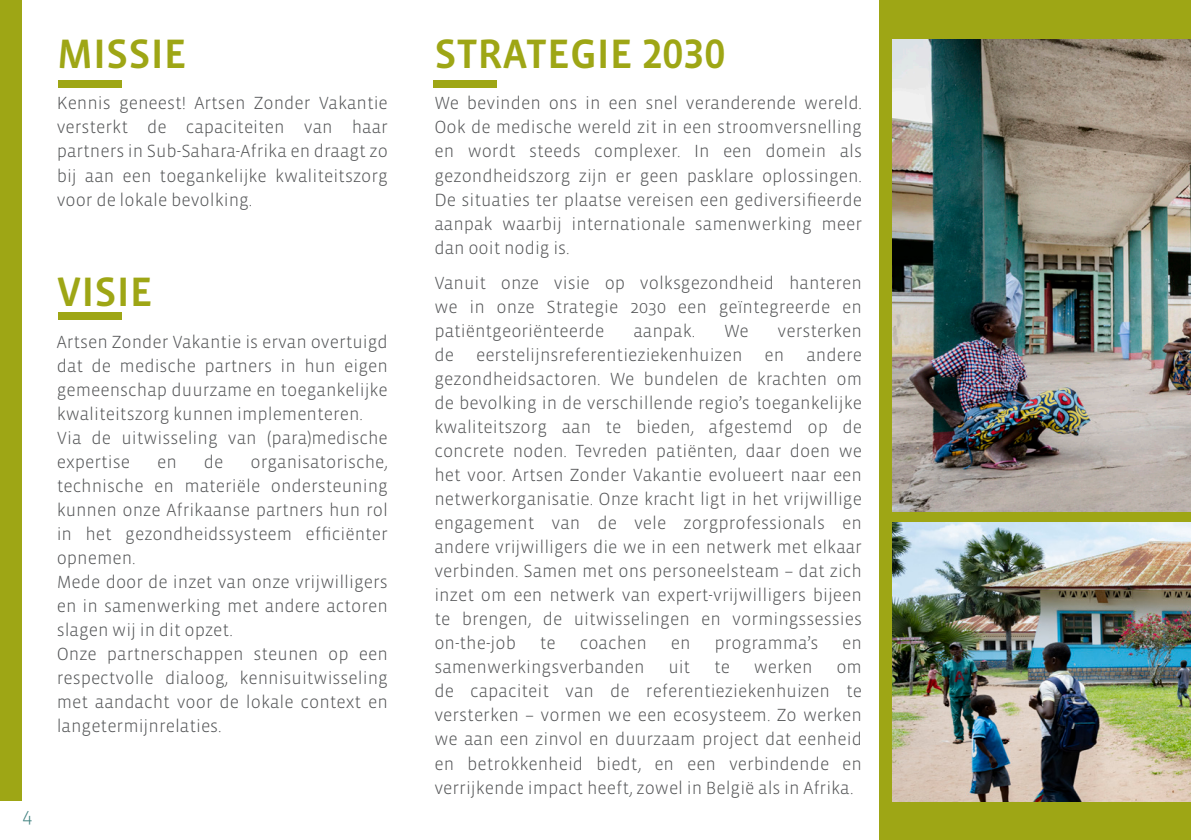
<style>
.page{position:relative;width:1191px;height:840px;background:#fff}
.page>*{position:absolute;margin:0;border:0;box-sizing:border-box;transform-origin:0 0}
.paragraph{font:500 42px "Vista Sans OTCE";color:#9ea615}
.t1{font:300 20px "Vista Sans OTCE";color:#428381}
.paragraph-2{font:300 18px/24px "Vista Sans OTCE";color:#545557;text-align:justify}
</style>
<div class="page">
<div style="left:879px;top:0;width:312px;height:839px;background:#9ea615"></div>
<img style="left:892px;top:40px;width:299px;height:471px">
<img style="left:892px;top:522px;width:299px;height:279px">
<div style="left:0;top:0;width:21px;height:799px;background:#9ea615"></div>
<div style="left:58px;top:81px;width:64px;height:7px;background:#9ea615"></div>
<div style="left:433px;top:81px;width:64px;height:7px;background:#9ea615"></div>
<div style="left:58px;top:312px;width:64px;height:7px;background:#9ea615"></div>
<p class="paragraph" style="left:57px;top:30px;width:131px">MISSIE</p>
<p class="paragraph-2" style="left:57px;top:91px;width:333px">Kennis geneest! Artsen Zonder Vakantie versterkt de capaciteiten van haar partners in Sub-Sahara-Afrika en draagt zo bij aan een toegankelijke kwaliteitszorg voor de lokale bevolking.</p>
<p class="paragraph" style="left:57px;top:268px;width:97px">VISIE</p>
<p class="paragraph-2" style="left:57px;top:329px;width:333px">Artsen Zonder Vakantie is ervan overtuigd dat de medische partners in hun eigen gemeenschap duurzame en toegankelijke kwaliteitszorg kunnen implementeren.</p>
<p class="paragraph-2" style="left:57px;top:425px;width:333px">Via de uitwisseling van (para)medische expertise</p>
<p class="paragraph-2" style="left:57px;top:449px;width:333px;text-indent:194px">organisatorische, technische en materiële ondersteuning kunnen onze Afrikaanse partners hun rol in het gezondheidssysteem efficiënter opnemen.</p>
<p class="paragraph-2" style="left:57px;top:569px;width:333px">Mede door de inzet van onze vrijwilligers en in samenwerking met andere actoren slagen wij in dit opzet.</p>
<p class="paragraph-2" style="left:57px;top:641px;width:333px">Onze partnerschappen steunen op een respectvolle dialoog, kennisuitwisseling met aandacht voor de lokale context en langetermijnrelaties.</p>
<p class="paragraph-2" style="left:157px;top:449px;width:21px">en</p>
<p class="paragraph-2" style="left:204px;top:449px;width:21px">de</p>
<p class="t1" style="left:22px;top:803px;width:11px">4</p>
<p class="paragraph" style="left:434px;top:30px;width:292px">STRATEGIE 2030</p>
<p class="paragraph-2" style="left:434px;top:91px;width:429px">We bevinden ons in een snel veranderende wereld.<br>Ook de medische wereld zit in een stroomversnelling en wordt steeds complexer. In een domein als gezondheidszorg zijn er geen pasklare oplossingen.<br>De situaties ter plaatse vereisen een gediversifieerde aanpak waarbij internationale samenwerking meer dan ooit nodig is.</p>
<p class="paragraph-2" style="left:434px;top:270px;width:429px">Vanuit onze visie op volksgezondheid hanteren we in onze Strategie 2030 een geïntegreerde en patiëntgeoriënteerde</p>
<p class="paragraph-2" style="left:434px;top:318px;width:429px;text-indent:343px">versterken de eerstelijnsreferentieziekenhuizen en andere gezondheidsactoren. We bundelen de krachten om de bevolking in de verschillende regio’s toegankelijke kwaliteitszorg aan te bieden, afgestemd op de concrete noden. Tevreden patiënten, daar doen we het voor. Artsen Zonder Vakantie evolueert naar een netwerkorganisatie. Onze kracht ligt in het vrijwillige engagement van de vele zorgprofessionals en andere vrijwilligers die we in een netwerk met elkaar verbinden. Samen met ons personeelsteam – dat zich inzet om een netwerk van expert-vrijwilligers bijeen te brengen, de uitwisselingen en vormingssessies on-the-job</p>
<p class="paragraph-2" style="left:633px;top:318px;width:63px">aanpak.</p>
<p class="paragraph-2" style="left:724px;top:318px;width:26px">We</p>
<p class="paragraph-2" style="left:540px;top:630px;width:17px">te</p>
<p class="paragraph-2" style="left:580px;top:630px;width:69px">coachen</p>
<p class="paragraph-2" style="left:671px;top:630px;width:21px">en</p>
<p class="paragraph-2" style="left:714px;top:630px;width:105px">programma’s</p>
<p class="paragraph-2" style="left:842px;top:630px;width:21px">en</p>
<p class="paragraph-2" style="left:434px;top:654px;width:212px">samenwerkingsverbanden</p>
<p class="paragraph-2" style="left:668px;top:654px;width:23px">uit</p>
<p class="paragraph-2" style="left:714px;top:654px;width:17px">te</p>
<p class="paragraph-2" style="left:754px;top:654px;width:60px">werken</p>
<p class="paragraph-2" style="left:434px;top:654px;width:429px;text-indent:402px">om de capaciteit van de referentieziekenhuizen te versterken – vormen we een ecosysteem. Zo werken we aan een zinvol en duurzaam project dat eenheid en betrokkenheid biedt, en een verbindende en verrijkende impact heeft, zowel in België als in Afrika.</p>
</div>
